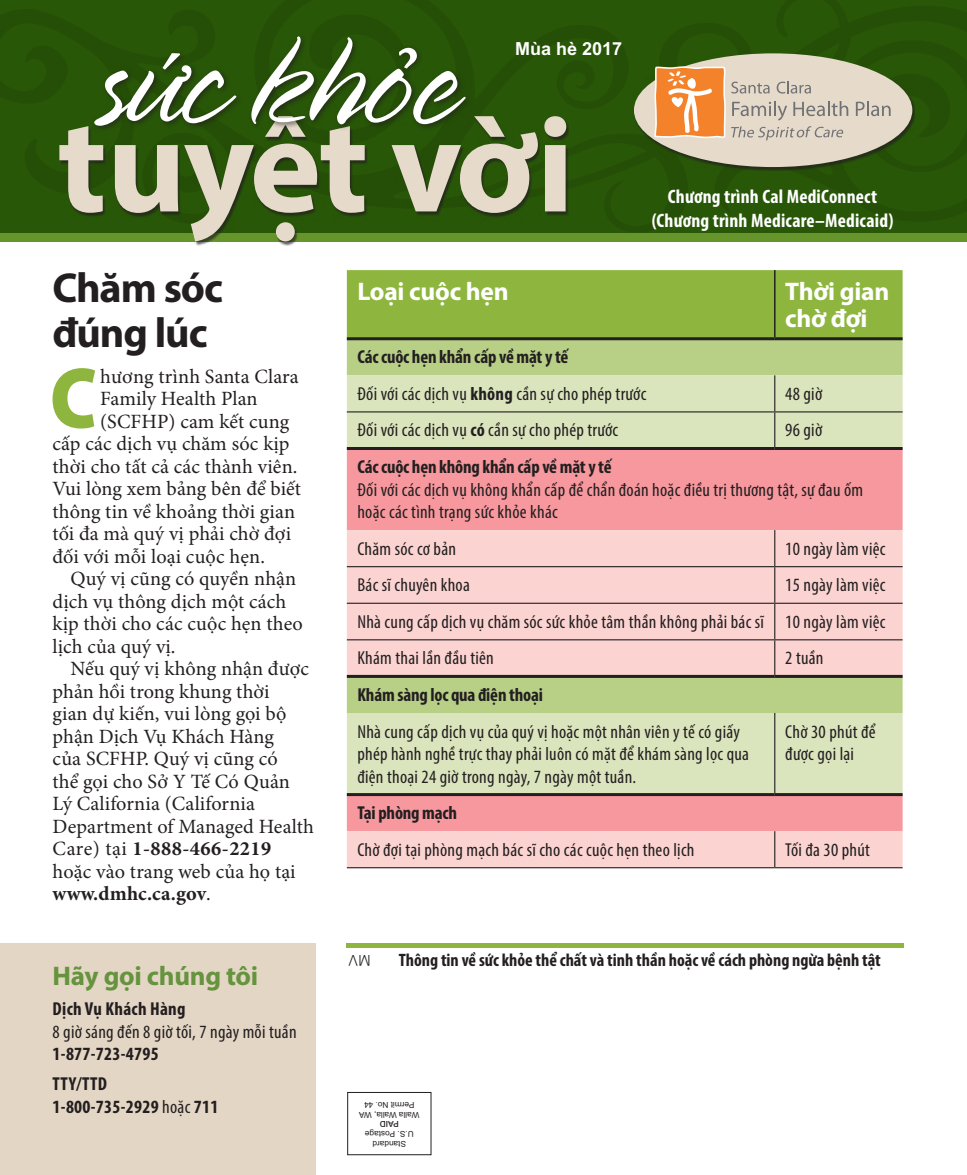
<style>
.page{position:relative;width:967px;height:1175px;background:#fff}
.page>*{position:absolute;margin:0;border:0;box-sizing:border-box;transform-origin:0 0}
.t1{font:147px "Spring LP Light";color:#fff}
.t2{font:700 135.6px "Myriad Pro";letter-spacing:-.02em;color:#e6daca}
.t3{font:900 87px "Myriad Pro";color:#8eb63e;scale:.9 1}
.t4{font:700 42px/45px "Myriad Pro";letter-spacing:-.025em;color:#231f20}
.t5{font:700 27px "Myriad Pro";letter-spacing:-.01em;color:#65933e}
.t6{font:700 25.5px/27px "Myriad Pro";letter-spacing:-.01em;color:#fff}
.t7{font:20.25px "Minion Pro";letter-spacing:.005em;color:#231f20}
.t8{font:700 20.25px "Minion Pro";letter-spacing:.02em;color:#231f20}
.t9{font:700 condensed 19.5px/24px "Myriad Pro";letter-spacing:.01em;color:#fff;text-align:center}
.t10{font:condensed 18.75px/22.5px "Myriad Pro";letter-spacing:.015em;color:#231f20}
.t11{font:700 condensed 18.75px "Myriad Pro";letter-spacing:-.01em;color:#231f20}
.t12{font:700 condensed 18.75px/30px "Myriad Pro";letter-spacing:.015em;color:#231f20}
.t13{font:700 condensed 18px "Myriad Pro";color:#231f20}
.t14{font:700 18px "Arial MT Std";color:#fff}
.t15{font:300 15px "Arial MT Std";color:#231f20}
.t16{font:8.25px/9.9px "Arial MT Std";color:#231f20;text-align:center}
.t17{font:500 8.25px "Arial MT Std";color:#231f20}
.s1{font-weight:400}
.s2{font-weight:700}
</style>
<div class="page">
<svg style="left:0;top:0;width:966px;height:241px;background:#507f1f"></svg>
<div style="left:0;top:0;width:432px;height:213px;background:#285707"></div>
<div style="left:296px;top:4px;width:670px;height:221px;background:#285707"></div>
<div style="left:633px;top:54px;width:281px;height:116px;background:#231f20;opacity:.7"></div>
<div style="left:633px;top:53px;width:278px;height:114px;background:#e6daca;border-radius:50%"></div>
<svg style="left:432px;top:0;width:458px;height:232px"></svg>
<div style="left:59px;top:117px;width:510px;height:128px;background:#231f20;opacity:.7"></div>
<svg style="left:25px;top:9px;width:220px;height:218px;background:#315616"></svg>
<div style="left:248px;top:33px;width:223px;height:97px;background:#231f20;opacity:.7"></div>
<div style="left:395px;top:44px;width:28px;height:31px;background:#231f20;opacity:.7"></div>
<svg style="left:399px;top:47px;width:18px;height:22px"></svg>
<hr style="left:347px;top:943px;width:556px;height:4px;background:#8eb63e">
<div style="left:0;top:943px;width:315px;height:231px;background:#e4d6c5"></div>
<div style="left:347px;top:1092px;width:84px;height:63px;border:1px solid #231f20"></div>
<div style="left:347px;top:270px;width:555px;height:67px;background:#8eb63e"></div>
<div style="left:347px;top:340px;width:555px;height:35px;background:#b8cf86"></div>
<div style="left:347px;top:375px;width:555px;height:72px;background:#dae4bd"></div>
<div style="left:347px;top:450px;width:555px;height:80px;background:#f6989d"></div>
<svg style="left:347px;top:530px;width:555px;height:337px;background:#eacfbd"></svg>
<hr style="left:773px;top:270px;width:2px;height:67px;background:#231f20">
<hr style="left:773px;top:375px;width:2px;height:36px;background:#231f20">
<hr style="left:347px;top:411px;width:427px;height:1px;background:#231f20">
<hr style="left:774px;top:411px;width:128px;height:1px;background:#231f20">
<hr style="left:773px;top:412px;width:2px;height:35px;background:#231f20">
<hr style="left:773px;top:530px;width:2px;height:36px;background:#231f20">
<hr style="left:347px;top:566px;width:427px;height:1px;background:#231f20">
<hr style="left:774px;top:566px;width:128px;height:1px;background:#231f20">
<hr style="left:773px;top:567px;width:2px;height:35px;background:#231f20">
<hr style="left:347px;top:602px;width:427px;height:2px;background:#231f20">
<hr style="left:774px;top:602px;width:128px;height:2px;background:#231f20">
<hr style="left:773px;top:604px;width:2px;height:35px;background:#231f20">
<hr style="left:347px;top:639px;width:427px;height:1px;background:#231f20">
<hr style="left:774px;top:639px;width:128px;height:1px;background:#231f20">
<hr style="left:773px;top:640px;width:2px;height:35px;background:#231f20">
<hr style="left:773px;top:713px;width:2px;height:80px;background:#231f20">
<hr style="left:773px;top:831px;width:2px;height:36px;background:#231f20">
<hr style="left:347px;top:867px;width:427px;height:1px;background:#231f20">
<hr style="left:774px;top:867px;width:128px;height:1px;background:#231f20">
<hr style="left:347px;top:337px;width:427px;height:3px;background:#231f20">
<hr style="left:774px;top:337px;width:128px;height:3px;background:#231f20">
<hr style="left:347px;top:447px;width:427px;height:3px;background:#231f20">
<hr style="left:774px;top:447px;width:128px;height:3px;background:#231f20">
<hr style="left:347px;top:675px;width:427px;height:3px;background:#231f20">
<hr style="left:774px;top:675px;width:128px;height:3px;background:#231f20">
<hr style="left:347px;top:793px;width:427px;height:3px;background:#231f20">
<hr style="left:774px;top:793px;width:128px;height:3px;background:#231f20">
<h1 class="t1" style="left:249px;top:6px;width:209px">khoe</h1>
<p class="t14" style="left:514px;top:38px;width:109px">Mùa hè 2017</p>
<h2 class="t2" style="left:57px;top:77px;width:518px">tuyệt vời</h2>
<p class="t9" style="left:651px;top:184px;width:243px">Chương trình Cal MediConnect (Chương trình Medicare–Medicaid)</p>
<h3 class="t4" style="left:52px;top:263px;width:172px">Chăm sóc đúng lúc</h3>
<h3 class="t3" style="left:50px;top:349px;width:54px">C</h3>
<p class="t7" style="left:100px;top:362px;width:200px">hương trình Santa Clara</p>
<p class="t7" style="left:100px;top:385px;width:159px">Family Health Plan</p>
<p class="t7" style="left:100px;top:407px;width:190px">(SCFHP) cam kết cung</p>
<p class="t7" style="left:53px;top:430px;width:238px">cấp các dịch vụ chăm sóc kịp</p>
<p class="t7" style="left:53px;top:452px;width:246px">thời cho tất cả các thành viên.</p>
<p class="t7" style="left:53px;top:475px;width:250px">Vui lòng xem bảng bên để biết</p>
<p class="t7" style="left:53px;top:497px;width:244px">thông tin về khoảng thời gian</p>
<p class="t7" style="left:53px;top:520px;width:240px">tối đa mà quý vị phải chờ đợi</p>
<p class="t7" style="left:53px;top:542px;width:214px">đối với mỗi loại cuộc hẹn.</p>
<p class="t7" style="left:71px;top:565px;width:227px">Quý vị cũng có quyền nhận</p>
<p class="t7" style="left:53px;top:587px;width:235px">dịch vụ thông dịch một cách</p>
<p class="t7" style="left:53px;top:610px;width:252px">kịp thời cho các cuộc hẹn theo</p>
<p class="t7" style="left:53px;top:632px;width:124px">lịch của quý vị.</p>
<p class="t7" style="left:71px;top:655px;width:240px">Nếu quý vị không nhận được</p>
<p class="t7" style="left:53px;top:677px;width:218px">phản hồi trong khung thời</p>
<p class="t7" style="left:53px;top:700px;width:235px">gian dự kiến, vui lòng gọi bộ</p>
<p class="t7" style="left:53px;top:722px;width:223px">phận Dịch Vụ Khách Hàng</p>
<p class="t7" style="left:53px;top:745px;width:227px">của SCFHP. Quý vị cũng có</p>
<p class="t7" style="left:53px;top:767px;width:239px">thể gọi cho Sở Y Tế Có Quản</p>
<p class="t7" style="left:53px;top:790px;width:204px">Lý California (California</p>
<p class="t7" style="left:53px;top:812px;width:263px">Department of Managed Health</p>
<p class="t8" style="left:53px;top:834px;width:220px"><span class="s1">Care) tại</span> 1-888-466-2219</p>
<p class="t7" style="left:53px;top:857px;width:244px">hoặc vào trang web của họ tại</p>
<p class="t8" style="left:53px;top:879px;width:160px">www.dmhc.ca.gov<span class="s1">.</span></p>
<h3 class="t5" style="left:53px;top:958px;width:207px">Hãy gọi chúng tôi</h3>
<p class="t12" style="left:53px;top:993px;width:134px">Dịch Vụ Khách Hàng</p>
<p class="t10" style="left:53px;top:1020px;width:245px">8 giờ sáng đến 8 giờ tối, 7 ngày mỗi tuần</p>
<p class="t12" style="left:53px;top:1038px;width:108px">1-877-723-4795<br>TTY/TTD</p>
<p class="t12" style="left:53px;top:1091px;width:167px">1-800-735-2929 <span class="s1">hoặc</span> 711</p>
<h3 class="t6" style="left:357px;top:277px;width:153px">Loại cuộc hẹn</h3>
<h3 class="t6" style="left:785px;top:277px;width:106px">Thời gian chờ đợi</h3>
<p class="t10" style="left:357px;top:338px;width:290px;line-height:36.6px"><span class="s2">Các cuộc hẹn khẩn cấp về mặt y tế<br></span>Đối với các dịch vụ <span class="s2">không</span> cần sự cho phép trước</p>
<p class="t10" style="left:785px;top:382px;width:38px">48 giờ</p>
<p class="t10" style="left:357px;top:419px;width:262px">Đối với các dịch vụ <span class="s2">có</span> cần sự cho phép trước</p>
<p class="t10" style="left:785px;top:419px;width:38px">96 giờ</p>
<p class="t11" style="left:357px;top:455px;width:256px">Các cuộc hẹn không khẩn cấp về mặt y tế</p>
<p class="t10" style="left:357px;top:478px;width:507px">Đối với các dịch vụ không khẩn cấp để chẩn đoán hoặc điều trị thương tật, sự đau ốm hoặc các tình trạng sức khỏe khác</p>
<p class="t10" style="left:357px;top:537px;width:100px">Chăm sóc cơ bản</p>
<p class="t10" style="left:785px;top:537px;width:102px">10 ngày làm việc</p>
<p class="t10" style="left:357px;top:573px;width:114px">Bác sĩ chuyên khoa</p>
<p class="t10" style="left:357px;top:566px;width:529px;line-height:36.6px;text-align:justify;text-indent:427px">15 ngày làm việc Nhà cung cấp dịch vụ chăm sóc sức khỏe tâm thần không phải bác sĩ 10 ngày làm việc Khám thai lần đầu tiên</p>
<p class="t10" style="left:785px;top:646px;width:40px">2 tuần</p>
<p class="t11" style="left:357px;top:683px;width:187px">Khám sàng lọc qua điện thoại</p>
<p class="t10" style="left:357px;top:720px;width:393px">Nhà cung cấp dịch vụ của quý vị hoặc một nhân viên y tế có giấy phép hành nghề trực thay phải luôn có mặt để khám sàng lọc qua điện thoại 24 giờ trong ngày, 7 ngày một tuần.</p>
<p class="t10" style="left:785px;top:720px;width:92px">Chờ 30 phút để được gọi lại</p>
<p class="t11" style="left:357px;top:801px;width:101px">Tại phòng mạch</p>
<p class="t10" style="left:357px;top:838px;width:338px">Chờ đợi tại phòng mạch bác sĩ cho các cuộc hẹn theo lịch</p>
<p class="t10" style="left:785px;top:838px;width:86px">Tối đa 30 phút</p>
<p class="t15" style="left:370px;top:968px;width:23px;rotate:-180deg">MV</p>
<p class="t13" style="left:398px;top:949px;width:483px">Thông tin về sức khỏe thể chất và tinh thần hoặc về cách phòng ngừa bệnh tật</p>
<p class="t16" style="left:419px;top:1119px;width:62px;rotate:-180deg">Walla Walla, WA<br>Permit No. 44</p>
<p class="t17" style="left:398px;top:1129px;width:20px;rotate:-180deg">PAID</p>
<p class="t16" style="left:413px;top:1149px;width:50px;rotate:-180deg">Standard<br>U.S. Postage</p>
</div>
